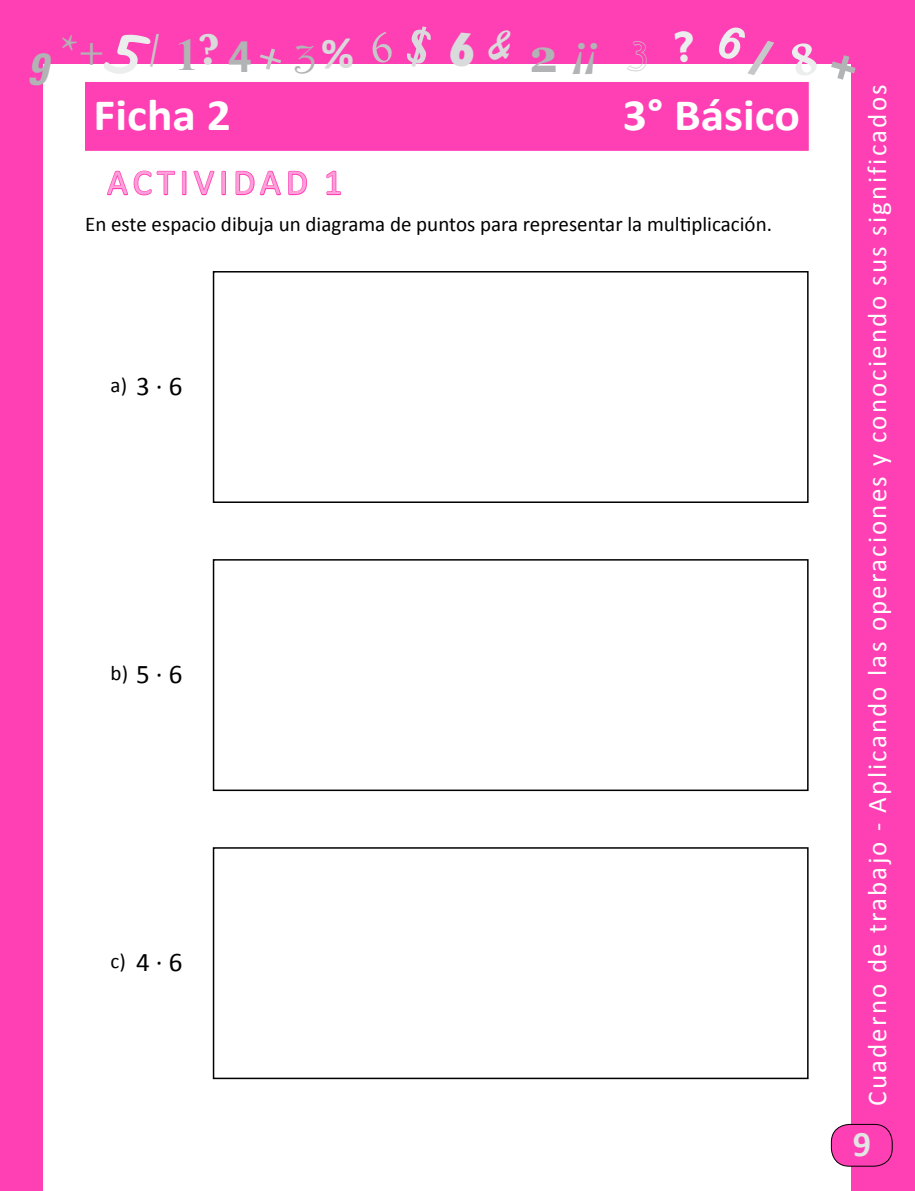
<style>
.page{position:relative;width:915px;height:1191px;background:#fff}
.page>*{position:absolute;margin:0;border:0;box-sizing:border-box;transform-origin:0 0}
.t1{font:700 45px "Calibri";color:#fff;scale:1.06 1}
.t2{font:italic 700 45px "Constantia";color:#b1b3b4}
.t3{font:45px "Minion Pro";color:#b1b3b4}
.t4{font:45px "Harrington";color:#b1b3b4}
.t5{font:700 45px "Times New Roman";color:#b1b3b4}
.t6{font:700 45px "gob CL";color:#b1b3b4}
.t7{font:36px "Calibri";color:#ff9fd9}
.t8{font:700 36px "Calibri";color:#e3e4e4}
.t9{font:27px "Calibri";letter-spacing:.08em;color:#fff}
.t10{font:27px "Calibri";color:#000}
.t11{font:21px "Calibri";color:#000}
.s1{font-family:"Univers";font-weight:700;font-style:italic;font-stretch:condensed}
.s2{font-family:"Calibri";font-weight:700;color:#d9dadb}
.s3{font-family:"Brush Script";font-weight:400;font-style:normal;color:#d9dadb}
.s4{font-family:"Georgia";font-style:normal}
.s5{font-size:21px}
</style>
<div class="page">
<div style="left:0;top:0;width:914px;height:64px;background:#ff3fb4"></div>
<div style="left:850px;top:0;width:64px;height:1191px;background:#ff3fb4"></div>
<div style="left:0;top:0;width:42px;height:1191px;background:#ff3fb4"></div>
<div style="left:831px;top:1124px;width:60px;height:42px;background:#ff3fb4;border-radius:18px"></div>
<div style="left:830px;top:1124px;width:62px;height:42px;border:1px solid #000;border-radius:18px"></div>
<div style="left:85px;top:82px;width:723px;height:69px;background:#ff3fb4;border:1px solid #ff3fb4"></div>
<svg style="left:107px;top:170px;width:119px;height:26px"></svg>
<svg style="left:235px;top:170px;width:73px;height:26px"></svg>
<svg style="left:326px;top:170px;width:16px;height:26px"></svg>
<div style="left:213px;top:271px;width:595px;height:232px;border:2px solid #000"></div>
<div style="left:213px;top:559px;width:595px;height:232px;border:2px solid #000"></div>
<div style="left:213px;top:847px;width:595px;height:232px;border:2px solid #000"></div>
<svg style="left:850px;top:64px;width:1px;height:18px"></svg>
<h1 class="t3" style="left:27px;top:21px;width:79px"><span class="s1">9</span> *+</h1>
<h1 class="t5" style="left:176px;top:24px;width:24px">1</h1>
<h1 class="t6" style="left:227px;top:26px;width:27px">4</h1>
<h1 class="t4" style="left:294px;top:30px;width:61px">3<span class="s2">%</span></h1>
<h1 class="t2" style="left:486px;top:17px;width:114px"><span class="s3">&amp;</span><span class="s4">2</span>¡¡</h1>
<h1 class="t1" style="left:94px;top:86px;width:131px">Ficha 2</h1>
<h1 class="t1" style="left:622px;top:86px;width:169px">3° Básico</h1>
<h2 class="t7" style="left:107px;top:160px;width:95px">Ac tividad</h2>
<h2 class="t7" style="left:324px;top:160px;width:20px">1</h2>
<p class="t11" style="left:85px;top:211px;width:688px">En este espacio dibuja un diagrama de puntos para representar la multiplicación.</p>
<p class="t10" style="left:111px;top:369px;width:73px"><span class="s5">a)</span> 3 ∙ 6</p>
<p class="t10" style="left:111px;top:657px;width:73px"><span class="s5">b)</span> 5 ∙ 6</p>
<p class="t10" style="left:111px;top:945px;width:73px"><span class="s5">c)</span> 4 ∙ 6</p>
<p class="t9" style="left:859px;top:1106px;width:1023px;rotate:-90deg">Cuaderno de trabajo - Aplicando las operaciones y conociendo sus significados</p>
<h2 class="t8" style="left:852px;top:1121px;width:20px">9</h2>
</div>
